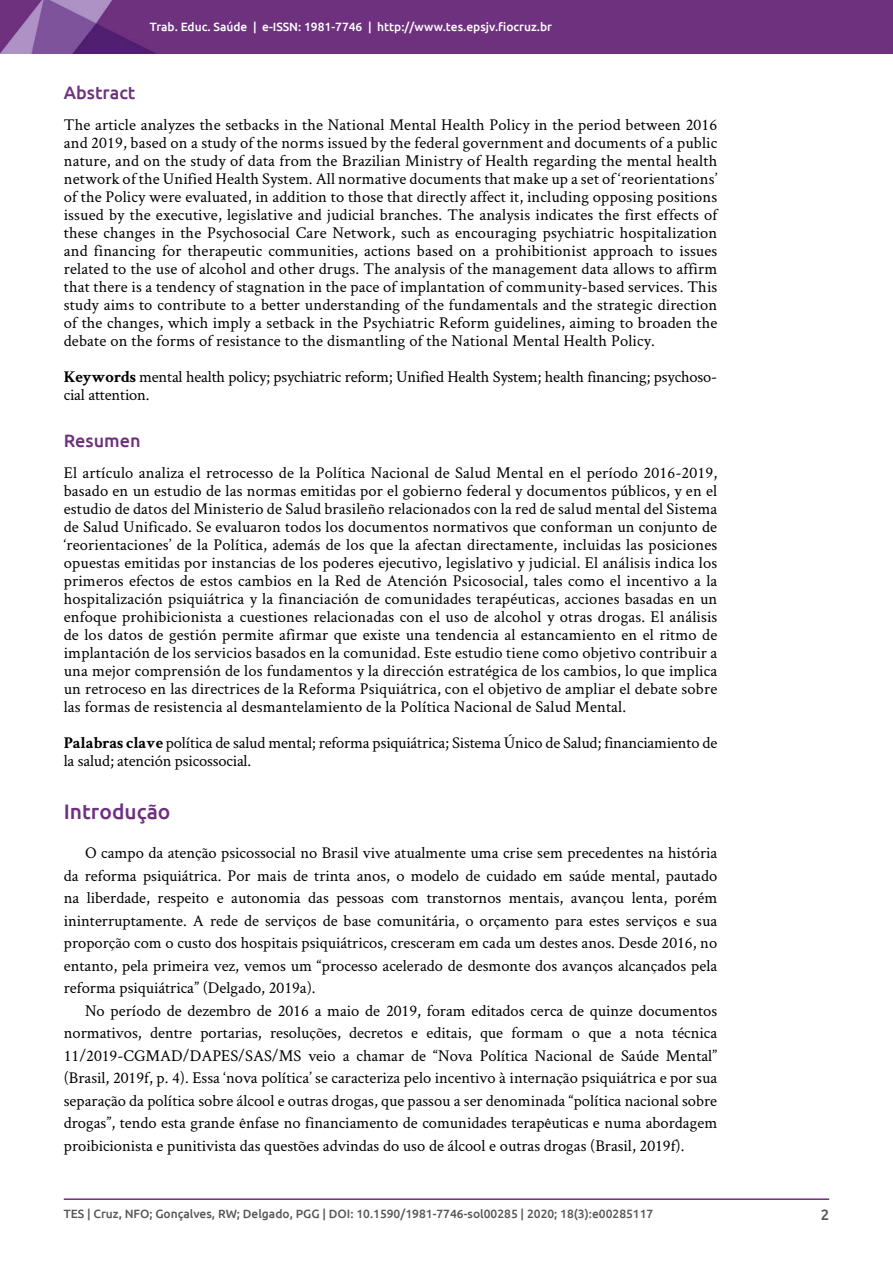
<style>
.page{position:relative;width:893px;height:1263px;background:#fff}
.page>*{position:absolute;margin:0;border:0;box-sizing:border-box;transform-origin:0 0}
.t1{font:500 21px "Ubuntu";color:#6e307e}
.t2{font:500 18px "Ubuntu";color:#6e307e}
.t3{font:16.5px/18px "Crimson Text";letter-spacing:-.01em;color:#000;text-align:justify}
.t4{font:500 15px "Ubuntu";color:#575756}
.t5{font:500 12px "Ubuntu";color:#575756}
.t6{font:500 12px "Ubuntu";color:#fff}
.s1{font-weight:700}
</style>
<div class="page">
<hr style="left:64px;top:1198px;width:765px;height:2px;background:#6e307e">
<img style="left:0;top:0;width:893px;height:53px">
<p class="t6" style="left:150px;top:19px;width:404px">Trab. Educ. Saúde | e-ISSN: 1981-7746 | http://www.tes.epsjv.fiocruz.br</p>
<p class="t2" style="left:64px;top:81px;width:73px">Abstract</p>
<p class="t3" style="left:64px;top:115px;width:655px">The article analyzes the setbacks in the National Mental Health Policy in the period between 2016 and 2019, based on a study of the norms issued by the federal government and documents of a public nature, and on the study of data from the Brazilian Ministry of Health regarding the mental health network of the Unified Health System. All normative documents that make up a set of ‘reorientations’ of the Policy were evaluated, in addition to those that directly affect it, including opposing positions issued by the executive, legislative and judicial branches. The analysis indicates the first effects of these changes in the Psychosocial Care Network, such as encouraging psychiatric hospitalization and financing for therapeutic communities, actions based on a prohibitionist approach to issues related to the use of alcohol and other drugs. The analysis of the management data allows to affirm that there is a tendency of stagnation in the pace of implantation of community-based services. This study aims to contribute to a better understanding of the fundamentals and the strategic direction of the changes, which imply a setback in the Psychiatric Reform guidelines, aiming to broaden the debate on the forms of resistance to the dismantling of the National Mental Health Policy.</p>
<p class="t3" style="left:64px;top:367px;width:655px"><span class="s1">Keywords</span> mental health policy; psychiatric reform; Unified Health System; health financing; psychoso&shy;cial attention.</p>
<p class="t2" style="left:64px;top:429px;width:78px">Resumen</p>
<p class="t3" style="left:64px;top:463px;width:655px">El artículo analiza el retrocesso de la Política Nacional de Salud Mental en el período 2016-2019, basado en un estudio de las normas emitidas por el gobierno federal y documentos públicos, y en el estudio de datos del Ministerio de Salud brasileño relacionados con la red de salud mental del Sistema de Salud Unificado. Se evaluaron todos los documentos normativos que conforman un conjunto de ‘reorientaciones’ de la Política, además de los que la afectan directamente, incluidas las posiciones opuestas emitidas por instancias de los poderes ejecutivo, legislativo y judicial. El análisis indica los primeros efectos de estos cambios en la Red de Atención Psicosocial, tales como el incentivo a la hospitalización psiquiátrica y la financiación de comunidades terapéuticas, acciones basadas en un enfoque prohibicionista a cuestiones relacionadas con el uso de alcohol y otras drogas. El análisis de los datos de gestión permite afirmar que existe una tendencia al estancamiento en el ritmo de implantación de los servicios basados en la comunidad. Este estudio tiene como objetivo contribuir a una mejor comprensión de los fundamentos y la dirección estratégica de los cambios, lo que implica un retroceso en las directrices de la Reforma Psiquiátrica, con el objetivo de ampliar el debate sobre las formas de resistencia al desmantelamiento de la Política Nacional de Salud Mental.</p>
<p class="t3" style="left:64px;top:733px;width:655px"><span class="s1">Palabras clave</span> política de salud mental; reforma psiquiátrica; Sistema Único de Salud; financiamiento de la salud; atención psicossocial.</p>
<p class="t1" style="left:64px;top:798px;width:108px">Introdução</p>
<p class="t3" style="left:64px;top:841px;width:655px;line-height:22.5px;text-indent:21px">O campo da atenção psicossocial no Brasil vive atualmente uma crise sem precedentes na história da reforma psiquiátrica. Por mais de trinta anos, o modelo de cuidado em saúde mental, pautado na liberdade, respeito e autonomia das pessoas com transtornos mentais, avançou lenta, porém ininterruptamente. A rede de serviços de base comunitária, o orçamento para estes serviços e sua proporção com o custo dos hospitais psiquiátricos, cresceram em cada um destes anos. Desde 2016, no entanto, pela primeira vez, vemos um “processo acelerado de desmonte dos avanços alcançados pela reforma psiquiátrica” (Delgado, 2019a).</p>
<p class="t3" style="left:64px;top:998px;width:655px;line-height:22.5px;text-indent:21px">No período de dezembro de 2016 a maio de 2019, foram editados cerca de quinze documentos normativos, dentre portarias, resoluções, decretos e editais, que formam o que a nota técnica 11/2019-CGMAD/DAPES/SAS/MS veio a chamar de “Nova Política Nacional de Saúde Mental” (Brasil, 2019f, p. 4). Essa ‘nova política’ se caracteriza pelo incentivo à internação psiquiátrica e por sua separação da política sobre álcool e outras drogas, que passou a ser denominada “política nacional sobre drogas”, tendo esta grande ênfase no financiamento de comunidades terapêuticas e numa abordagem proibicionista e punitivista das questões advindas do uso de álcool e outras drogas (Brasil, 2019f).</p>
<p class="t5" style="left:64px;top:1206px;width:591px">TES | Cruz, NFO; Gonçalves, RW; Delgado, PGG | DOI: 10.1590/1981-7746-sol00285 | 2020; 18(3):e00285117</p>
<p class="t4" style="left:821px;top:1205px;width:10px">2</p>
</div>
